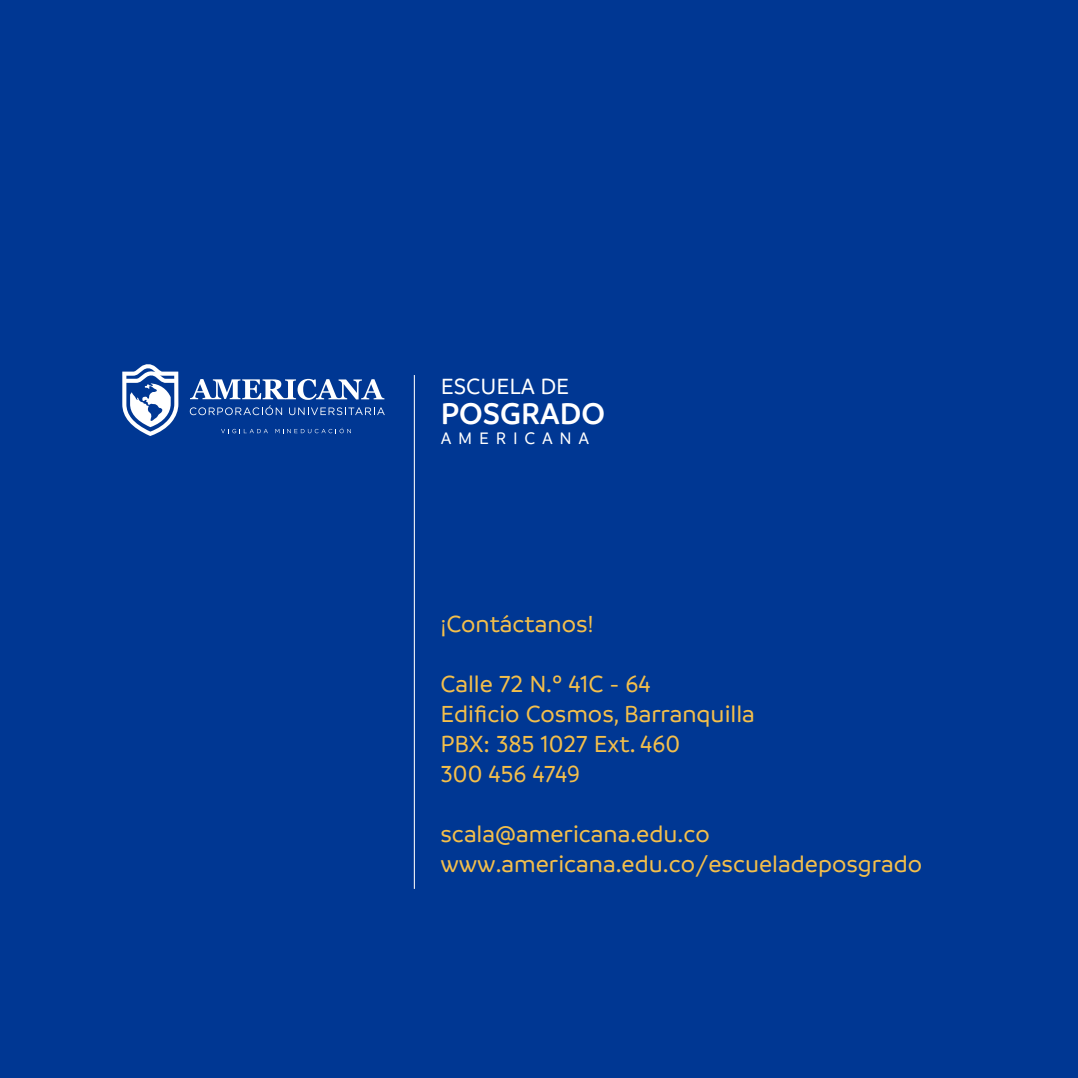
<style>
.page{position:relative;width:1078px;height:1078px;background:#fff}
.page>*{position:absolute;margin:0;border:0;box-sizing:border-box;transform-origin:0 0}
.t1{font:600 32px "Branding";color:#fff}
.t2{font:500 25px/30px "Branding";color:#f4bf4b}
.t3{font:500 23.75px "Branding";color:#fff}
.t4{font:500 18px "Branding";letter-spacing:.38em;color:#fff}
</style>
<div class="page">
<div style="left:0;top:0;width:1077px;height:1077px;background:#003793"></div>
<hr style="left:414px;top:375px;width:1px;height:513px;background:#fff">
<svg style="left:221px;top:429px;width:47px;height:4px"></svg>
<svg style="left:275px;top:427px;width:76px;height:6px"></svg>
<svg style="left:122px;top:364px;width:56px;height:72px"></svg>
<svg style="left:190px;top:379px;width:194px;height:36px"></svg>
<p class="t3" style="left:440px;top:374px;width:130px">ESCUELA DE</p>
<p class="t1" style="left:440px;top:395px;width:166px">POSGRADO</p>
<p class="t4" style="left:440px;top:428px;width:150px">AMERICANA</p>
<p class="t2" style="left:440px;top:609px;width:155px">¡Contáctanos!</p>
<p class="t2" style="left:440px;top:669px;width:316px">Calle 72 N.º 41C - 64<br>Edificio Cosmos, Barranquilla<br>PBX: 385 1027 Ext. 460<br>300 456 4749</p>
<p class="t2" style="left:440px;top:819px;width:483px">scala@americana.edu.co www.americana.edu.co/escueladeposgrado</p>
</div>
